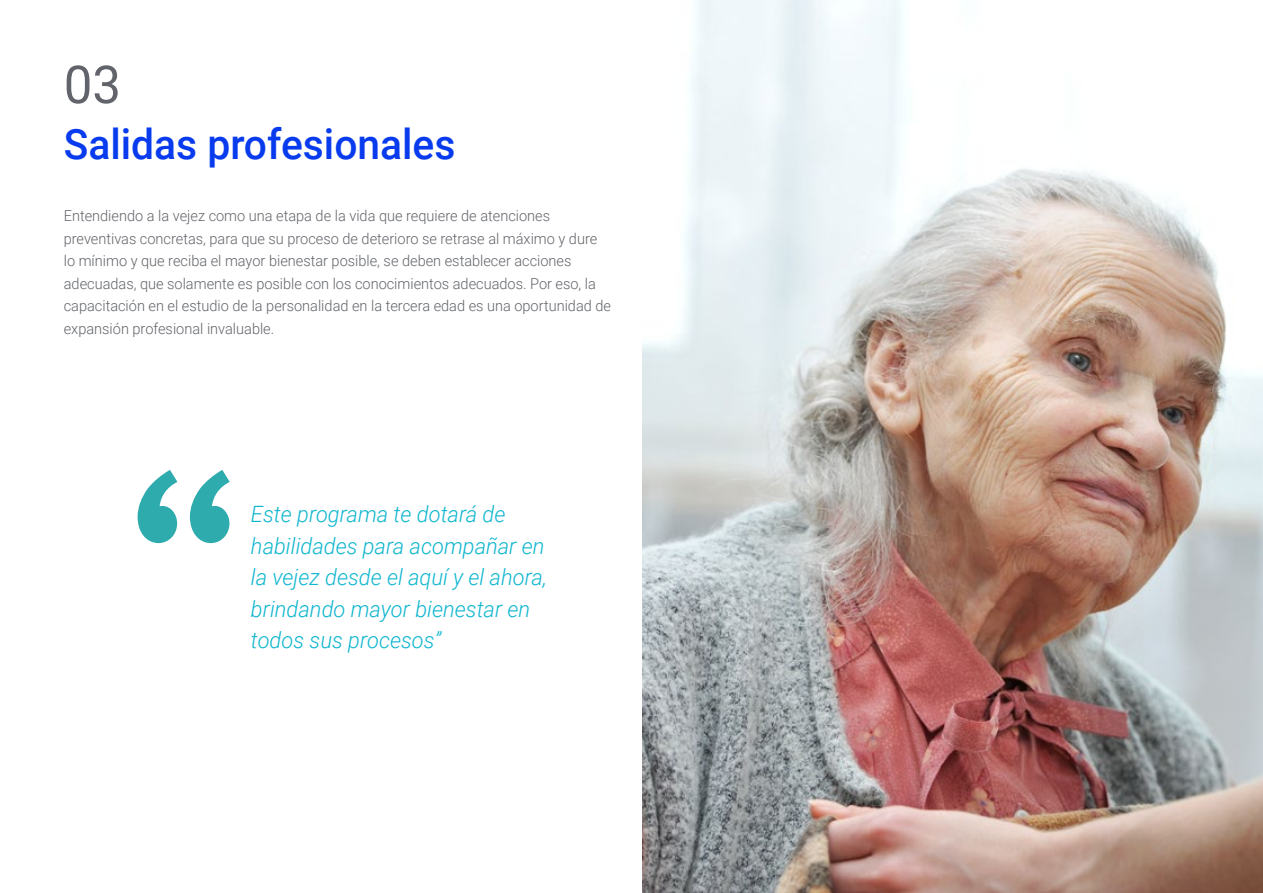
<style>
.page{position:relative;width:1263px;height:893px;background:#fff}
.page>*{position:absolute;margin:0;border:0;box-sizing:border-box;transform-origin:0 0}
.t1{font:52.5px "Roboto";color:#61646a}
.t2{font:500 42px "Roboto";color:#083bee}
.t3{font:italic 300 22.5px/31.5px "Roboto";color:#0fb6cf}
.t4{font:300 15px/22.5px "Roboto";color:#61646a}
</style>
<div class="page">
<img style="left:642px;top:0;width:621px;height:893px">
<svg style="left:138px;top:470px;width:92px;height:73px"></svg>
<h1 class="t1" style="left:64px;top:48px;width:59px">03</h1>
<h2 class="t2" style="left:64px;top:115px;width:393px">Salidas profesionales</h2>
<p class="t4" style="left:64px;top:204px;width:549px">Entendiendo a la vejez como una etapa de la vida que requiere de atenciones preventivas concretas, para que su proceso de deterioro se retrase al máximo y dure lo mínimo y que reciba el mayor bienestar posible, se deben establecer acciones adecuadas, que solamente es posible con los conocimientos adecuados. Por eso, la capacitación en el estudio de la personalidad en la tercera edad es una oportunidad de expansión profesional invaluable.</p>
<h3 class="t3" style="left:251px;top:498px;width:298px">Este programa te dotará de habilidades para acompañar en la vejez desde el aquí y el ahora, brindando mayor bienestar en todos sus procesos”</h3>
</div>
